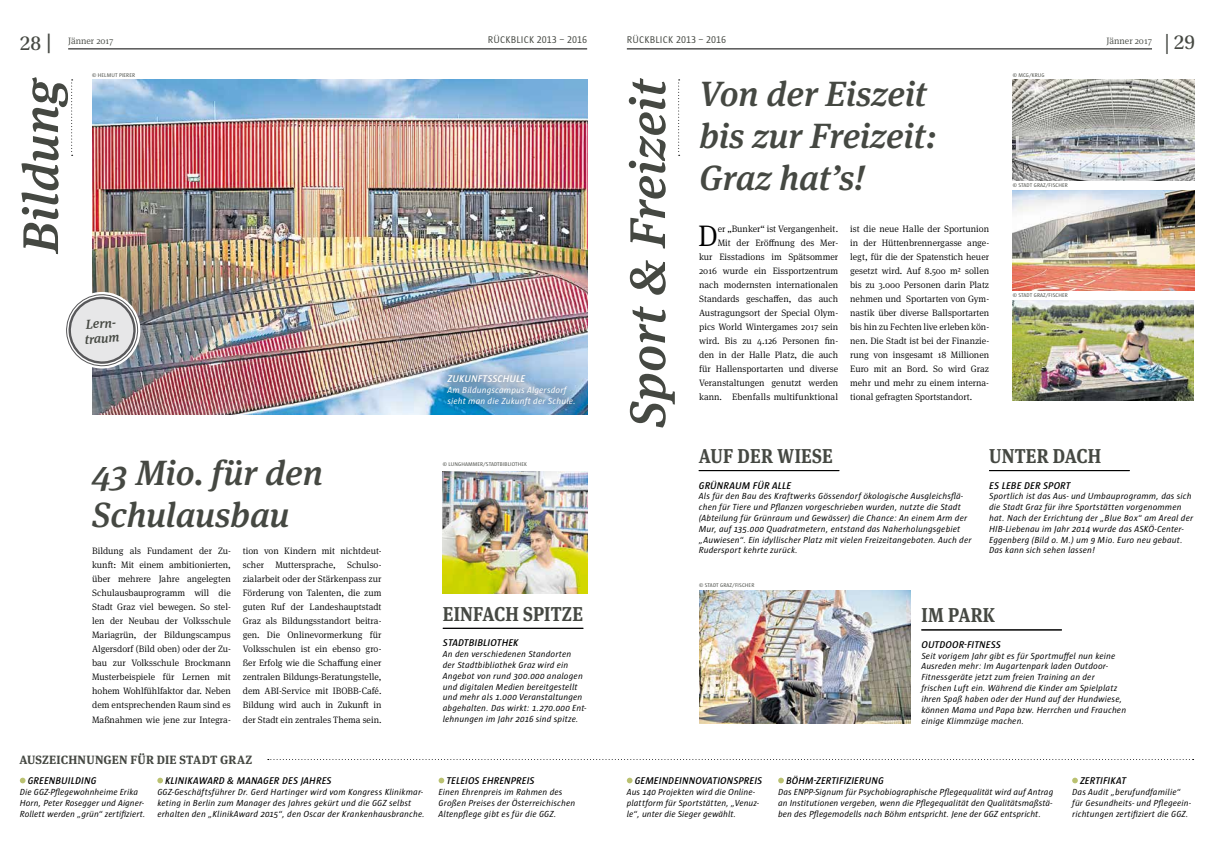
<style>
.page{position:relative;width:1214px;height:851px;background:#fff}
.page>*{position:absolute;margin:0;border:0;box-sizing:border-box;transform-origin:0 0}
.t1{font:italic 500 50px "Meta Serif OT";letter-spacing:.01em;color:#454842}
.t2{font:italic 500 35px/42px "Meta Serif OT";color:#454842}
.t3{font:300 29.8px "Meta Serif OT";color:#000}
.t4{font:21.4px "Utopia Std";color:#454842}
.t5{font:700 20px "Meta Serif OT";letter-spacing:.01em;color:#454842;scale:.9 1}
.t6{font:italic 500 13px/15px "Meta Serif OT";color:#454842}
.t7{font:700 12px "Meta Serif OT";letter-spacing:.015em;color:#454842}
.t8{font:italic 600 10px "Sun";letter-spacing:.015em;color:#000}
.t9{font:10px "Sun";letter-spacing:.015em;color:#454842}
.t10{font:italic 600 10px "Sun";letter-spacing:.015em;color:#fff}
.t11{font:300 9.3px/14px "Meta Serif OT";color:#000;text-align:justify}
.t12{font:300 9.3px "Meta Serif OT";color:#454842}
.t13{font:italic 9px/10.8px "Sun";letter-spacing:.01em;color:#000}
.t14{font:italic 9px/10.8px "Sun";letter-spacing:.015em;color:#fff}
.t15{font:5.5px "Sun";letter-spacing:.015em;color:#454842}
.s1{font-family:"Meta Serif OT";font-weight:500}
</style>
<div class="page">
<hr style="left:626px;top:49px;width:525px;height:1px;background:#000">
<hr style="left:68px;top:49px;width:519px;height:1px;background:#000">
<svg style="left:1072px;top:777px;width:5px;height:6px"></svg>
<svg style="left:157px;top:777px;width:6px;height:6px"></svg>
<svg style="left:438px;top:777px;width:6px;height:6px"></svg>
<svg style="left:778px;top:777px;width:5px;height:6px"></svg>
<img style="left:699px;top:590px;width:210px;height:133px">
<img style="left:92px;top:79px;width:495px;height:335px">
<hr style="left:921px;top:629px;width:140px;height:1px;background:#000">
<hr style="left:698px;top:470px;width:141px;height:1px;background:#000">
<hr style="left:989px;top:470px;width:140px;height:1px;background:#000">
<img style="left:1012px;top:300px;width:181px;height:100px">
<img style="left:1012px;top:190px;width:181px;height:100px">
<hr style="left:443px;top:627px;width:140px;height:1px;background:#000">
<img style="left:443px;top:472px;width:144px;height:121px">
<img style="left:1012px;top:80px;width:181px;height:100px">
<svg style="left:626px;top:777px;width:6px;height:6px"></svg>
<svg style="left:20px;top:777px;width:6px;height:6px"></svg>
<svg style="left:71px;top:79px;width:2px;height:77px"></svg>
<svg style="left:678px;top:79px;width:1px;height:77px"></svg>
<div style="left:439px;top:365px;width:143px;height:48px;background:#000;opacity:.8"></div>
<svg style="left:66px;top:292px;width:73px;height:76px"></svg>
<h3 class="t4" style="left:20px;top:31px;width:33px">28 <span class="s1">|</span></h3>
<p class="t12" style="left:68px;top:35px;width:47px">Jänner 2017</p>
<p class="t12" style="left:1106px;top:35px;width:47px">Jänner 2017</p>
<h3 class="t4" style="left:1164px;top:31px;width:32px">| 29</h3>
<p class="t9" style="left:488px;top:34px;width:101px">RÜCKBLICK 2013 – 2016</p>
<p class="t9" style="left:627px;top:34px;width:101px">RÜCKBLICK 2013 – 2016</p>
<p class="t15" style="left:92px;top:72px;width:44px">© HELMUT PIERER</p>
<h1 class="t1" style="left:9px;top:253px;width:180px;rotate:-90deg">Bildung</h1>
<h1 class="t1" style="left:616px;top:427px;width:351px;rotate:-90deg">Sport &amp; Freizeit</h1>
<h3 class="t6" style="left:83px;top:317px;width:36px;rotate:-4deg">Lern&shy;traum</h3>
<p class="t10" style="left:447px;top:373px;width:79px">ZUKUNFTSSCHULE</p>
<p class="t14" style="left:447px;top:384px;width:130px">Am Bildungscampus Algersdorf sieht man die Zukunft der Schule.</p>
<h2 class="t2" style="left:92px;top:452px;width:232px">43 Mio. für den<br>Schulausbau</h2>
<p class="t11" style="left:92px;top:544px;width:140px">Bildung als Fundament der Zu&shy;kunft: Mit einem ambitionierten, über mehrere Jahre angelegten Schulausbauprogramm will die Stadt Graz viel bewegen. So stel&shy;len der Neubau der Volksschule Mariagrün, der Bildungscampus Algersdorf (Bild oben) oder der Zu&shy;bau zur Volksschule Brockmann Musterbeispiele für Lernen mit hohem Wohlfühlfaktor dar. Neben dem entsprechenden Raum sind es Maßnahmen wie jene zur Integra-</p>
<p class="t11" style="left:243px;top:544px;width:140px">tion von Kindern mit nichtdeut&shy;scher Muttersprache, Schulso&shy;zialarbeit oder der Stärkenpass zur Förderung von Talenten, die zum guten Ruf der Landeshauptstadt Graz als Bildungsstandort beitra&shy;gen. Die Onlinevormerkung für Volksschulen ist ein ebenso gro&shy;ßer Erfolg wie die Schaffung einer zentralen Bildungs-Beratungstelle, dem ABI-Service mit IBOBB-Café.<br>Bildung wird auch in Zukunft in der Stadt ein zentrales Thema sein.</p>
<h3 class="t7" style="left:19px;top:752px;width:234px">AUSZEICHNUNGEN FÜR DIE STADT GRAZ</h3>
<p class="t15" style="left:443px;top:461px;width:86px">© LUNGHAMMER/STADTBIBLIOTHEK</p>
<h3 class="t5" style="left:443px;top:601px;width:157px">EINFACH SPITZE</h3>
<p class="t8" style="left:443px;top:637px;width:77px">STADTBIBLIOTHEK</p>
<p class="t13" style="left:443px;top:648px;width:145px">An den verschiedenen Standorten<br>der Stadtbibliothek Graz wird ein Angebot von rund 300.000 analogen und digitalen Medien bereitgestellt und mehr als 1.000 Veranstaltungen abgehalten. Das wirkt: 1.270.000 Ent&shy;lehnungen im Jahr 2016 sind spitze.</p>
<h2 class="t2" style="left:699px;top:73px;width:239px">Von der Eiszeit bis zur Freizeit:<br>Graz hat’s!</h2>
<p class="t11" style="left:699px;top:222px;width:140px;text-align:right">er „Bunker“ ist Vergangenheit.<br>Mit der Eröffnung des Mer-<br>kur Eisstadions im Spätsommer<br>2016 wurde ein Eissportzentrum nach modernsten internationalen<br>Standards geschaffen, das auch<br>Austragungsort der Special Olym&shy;pics World Wintergames 2017 sein wird. Bis zu 4.126 Personen fin&shy;den in der Halle Platz, die auch für Hallensportarten und diverse<br>Veranstaltungen genutzt werden kann. Ebenfalls multifunktional</p>
<p class="t11" style="left:850px;top:222px;width:140px">ist die neue Halle der Sportunion in der Hüttenbrennergasse ange&shy;legt, für die der Spatenstich heuer gesetzt wird. Auf 8.500 m² sollen bis zu 3.000 Personen darin Platz nehmen und Sportarten von Gym&shy;nastik über diverse Ballsportarten bis hin zu Fechten live erleben kön&shy;nen. Die Stadt ist bei der Finanzie&shy;rung von insgesamt 18 Millionen Euro mit an Bord. So wird Graz mehr und mehr zu einem interna&shy;tional gefragten Sportstandort.</p>
<h3 class="t3" style="left:698px;top:217px;width:21px">D</h3>
<p class="t15" style="left:1012px;top:72px;width:34px">© MCG/KRUG</p>
<p class="t15" style="left:1012px;top:182px;width:57px">© STADT GRAZ/FISCHER</p>
<p class="t15" style="left:1012px;top:292px;width:57px">© STADT GRAZ/FISCHER</p>
<h3 class="t5" style="left:698px;top:443px;width:150px">AUF DER WIESE</h3>
<p class="t8" style="left:698px;top:479px;width:94px">GRÜNRAUM FÜR ALLE</p>
<p class="t13" style="left:698px;top:491px;width:274px">Als für den Bau des Kraftwerks Gössendorf ökologische Ausgleichsflä&shy;chen für Tiere und Pflanzen vorgeschrieben wurden, nutzte die Stadt (Abteilung für Grünraum und Gewässer) die Chance: An einem Arm der Mur, auf 135.000 Quadratmetern, entstand das Naherholungsgebiet „Auwiesen“. Ein idyllischer Platz mit vielen Freizeitangeboten. Auch der Rudersport kehrte zurück.</p>
<p class="t15" style="left:699px;top:582px;width:57px">© STADT GRAZ/FISCHER</p>
<h3 class="t5" style="left:989px;top:443px;width:126px">UNTER DACH</h3>
<p class="t8" style="left:989px;top:479px;width:83px">ES LEBE DER SPORT</p>
<p class="t13" style="left:989px;top:491px;width:205px">Sportlich ist das Aus- und Umbauprogramm, das sich die Stadt Graz für ihre Sportstätten vorgenommen hat. Nach der Errichtung der „Blue Box“ am Areal der HIB-Liebenau im Jahr 2014 wurde das ASKÖ-Center-Eggenberg (Bild o. M.) um 9 Mio. Euro neu gebaut.<br>Das kann sich sehen lassen!</p>
<h3 class="t5" style="left:921px;top:602px;width:83px">IM PARK</h3>
<p class="t8" style="left:921px;top:639px;width:81px">OUTDOOR-FITNESS</p>
<p class="t13" style="left:921px;top:650px;width:206px">Seit vorigem Jahr gibt es für Sportmuffel nun keine Ausreden mehr: Im Augartenpark laden Outdoor-Fitnessgeräte jetzt zum freien Training an der frischen Luft ein. Während die Kinder am Spielplatz ihren Spaß haben oder der Hund auf der Hundwiese, können Mama und Papa bzw. Herrchen und Frauchen einige Klimmzüge machen.</p>
<p class="t8" style="left:28px;top:775px;width:70px">GREENBUILDING</p>
<p class="t13" style="left:20px;top:786px;width:127px">Die GGZ-Pflegewohnheime Erika<br>Horn, Peter Rosegger und Aigner-<br>Rollett werden „grün“ zertifiziert.</p>
<p class="t8" style="left:165px;top:775px;width:168px">KLINIKAWARD &amp; MANAGER DES JAHRES</p>
<p class="t13" style="left:157px;top:786px;width:269px">GGZ-Geschäftsführer Dr. Gerd Hartinger wird vom Kongress Klinikmar&shy;keting in Berlin zum Manager des Jahres gekürt und die GGZ selbst erhalten den „KlinikAward 2015“, den Oscar der Krankenhausbranche.</p>
<p class="t8" style="left:446px;top:775px;width:89px">TELEIOS EHRENPREIS</p>
<p class="t13" style="left:438px;top:786px;width:138px">Einen Ehrenpreis im Rahmen des<br>Großen Preises der Österreichischen<br>Altenpflege gibt es für die GGZ.</p>
<p class="t8" style="left:634px;top:775px;width:129px">GEMEINDEINNOVATIONSPREIS</p>
<p class="t13" style="left:626px;top:786px;width:134px">Aus 140 Projekten wird die Online&shy;plattform für Sportstätten, „Venuz&shy;le“, unter die Sieger gewählt.</p>
<p class="t8" style="left:786px;top:775px;width:99px">BÖHM-ZERTIFIZIERUNG</p>
<p class="t13" style="left:778px;top:786px;width:276px;text-align:justify">Das ENPP-Signum für Psychobiographische Pflegequalität wird auf Antrag an Institutionen vergeben, wenn die Pflegequalität den Qualitätsmaßstä&shy;ben des Pflegemodells nach Böhm entspricht. Jene der GGZ entspricht.</p>
<p class="t8" style="left:1079px;top:775px;width:48px">ZERTIFIKAT</p>
<p class="t13" style="left:1071px;top:786px;width:120px">Das Audit „berufundfamilie“ für Gesundheits- und Pflegeein&shy;richtungen zertifiziert die GGZ.</p>
</div>
